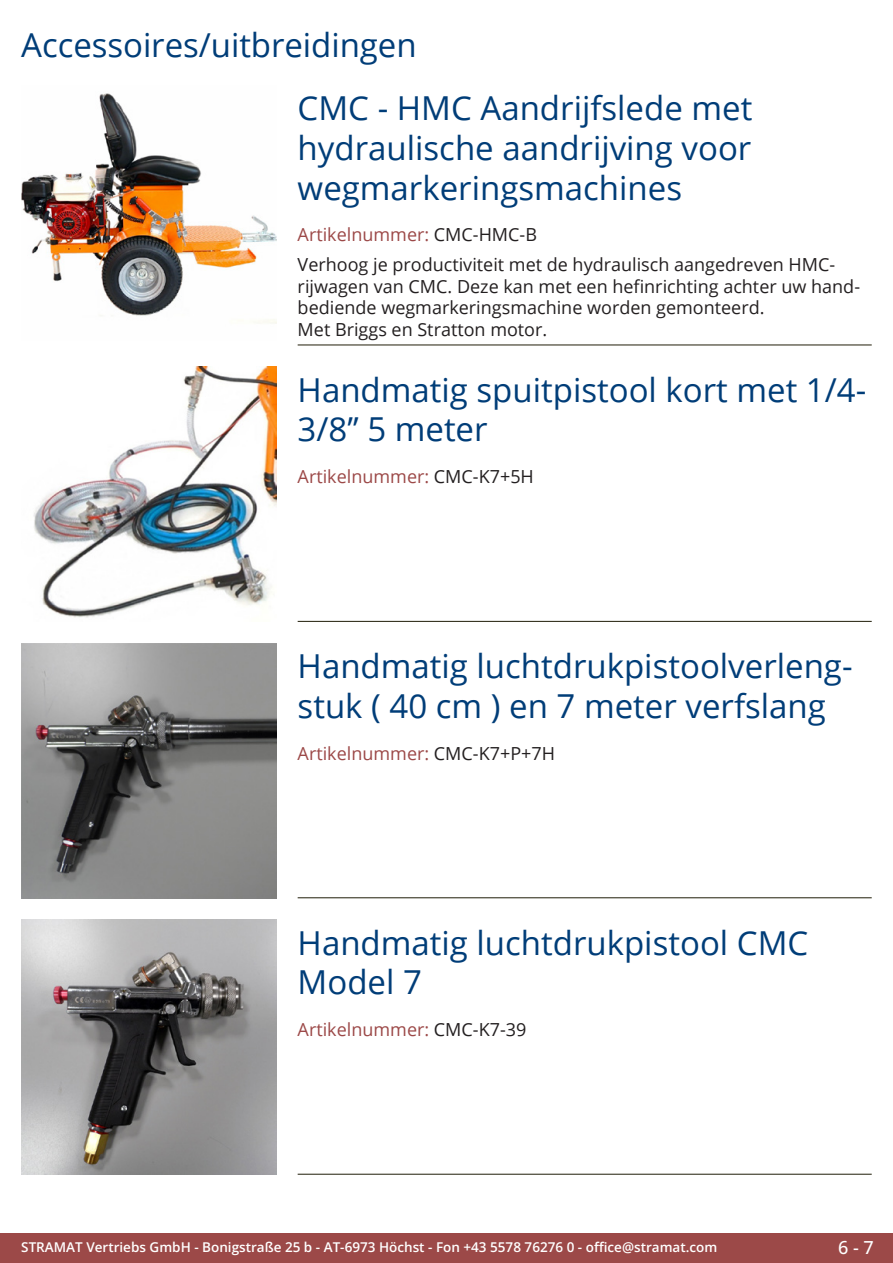
<style>
.page{position:relative;width:893px;height:1263px;background:#fff}
.page>*{position:absolute;margin:0;border:0;box-sizing:border-box;transform-origin:0 0}
.Produkttitel{font:33px/39.6px "Open Sans";color:#003d78}
.RastTitel{font:33px "Open Sans";color:#003d78}
.Beschreibung_Text{font:18px/21.6px "Open Sans";color:#231f20}
.TechDaten_Überschrif{font:18px "Open Sans";color:#9c4948}
.t1{font:500 18px "Open Sans";color:#fff}
.t2{font:600 13.5px "Open Sans";color:#fff}
.s1{color:#231f20}
</style>
<div class="page">
<div style="left:0;top:1233px;width:893px;height:30px;background:#9c4948"></div>
<hr style="left:298px;top:345px;width:574px;height:1px;background:#201d08">
<hr style="left:298px;top:621px;width:574px;height:1px;background:#201d08">
<hr style="left:298px;top:897px;width:574px;height:1px;background:#201d08">
<hr style="left:298px;top:1174px;width:574px;height:1px;background:#201d08">
<img style="left:21px;top:93px;width:255px;height:231px">
<img style="left:33px;top:367px;width:243px;height:251px">
<img style="left:21px;top:643px;width:255px;height:255px">
<img style="left:21px;top:919px;width:255px;height:255px">
<p class="RastTitel" style="left:21px;top:22px;width:397px">Accessoires/uitbreidingen</p>
<p class="Produkttitel" style="left:298px;top:88px;width:456px;text-align:justify">CMC - HMC Aandrijfslede met hydraulische aandrijving voor wegmarkeringsmachines</p>
<p class="TechDaten_Überschrif" style="left:298px;top:222px;width:241px">Artikelnummer: <span class="s1">CMC-HMC-B</span></p>
<p class="Beschreibung_Text" style="left:298px;top:253px;width:562px">Verhoog je productiviteit met de hydraulisch aangedreven HMC&shy;rijwagen van CMC. Deze kan met een hefinrichting achter uw hand&shy;bediende wegmarkeringsmachine worden gemonteerd.<br>Met Briggs en Stratton motor.</p>
<p class="Produkttitel" style="left:298px;top:369px;width:570px">Handmatig spuitpistool kort met 1/4-<br>3/8’’ 5 meter</p>
<p class="TechDaten_Überschrif" style="left:298px;top:464px;width:238px">Artikelnummer: <span class="s1">CMC-K7+5H</span></p>
<p class="Produkttitel" style="left:298px;top:646px;width:554px">Handmatig luchtdrukpistoolverleng&shy;stuk ( 40 cm ) en 7 meter verfslang</p>
<p class="TechDaten_Überschrif" style="left:298px;top:741px;width:259px">Artikelnummer: <span class="s1">CMC-K7+P+7H</span></p>
<p class="Produkttitel" style="left:298px;top:922px;width:512px">Handmatig luchtdrukpistool CMC<br>Model 7</p>
<p class="TechDaten_Überschrif" style="left:298px;top:1017px;width:230px">Artikelnummer: <span class="s1">CMC-K7-39</span></p>
<p class="t2" style="left:21px;top:1238px;width:698px">STRAMAT Vertriebs GmbH - Bonigstraße 25 b - AT-6973 Höchst - Fon +43 5578 76276 0 - office@stramat.com</p>
<p class="t1" style="left:838px;top:1234px;width:37px">6 - 7</p>
</div>
